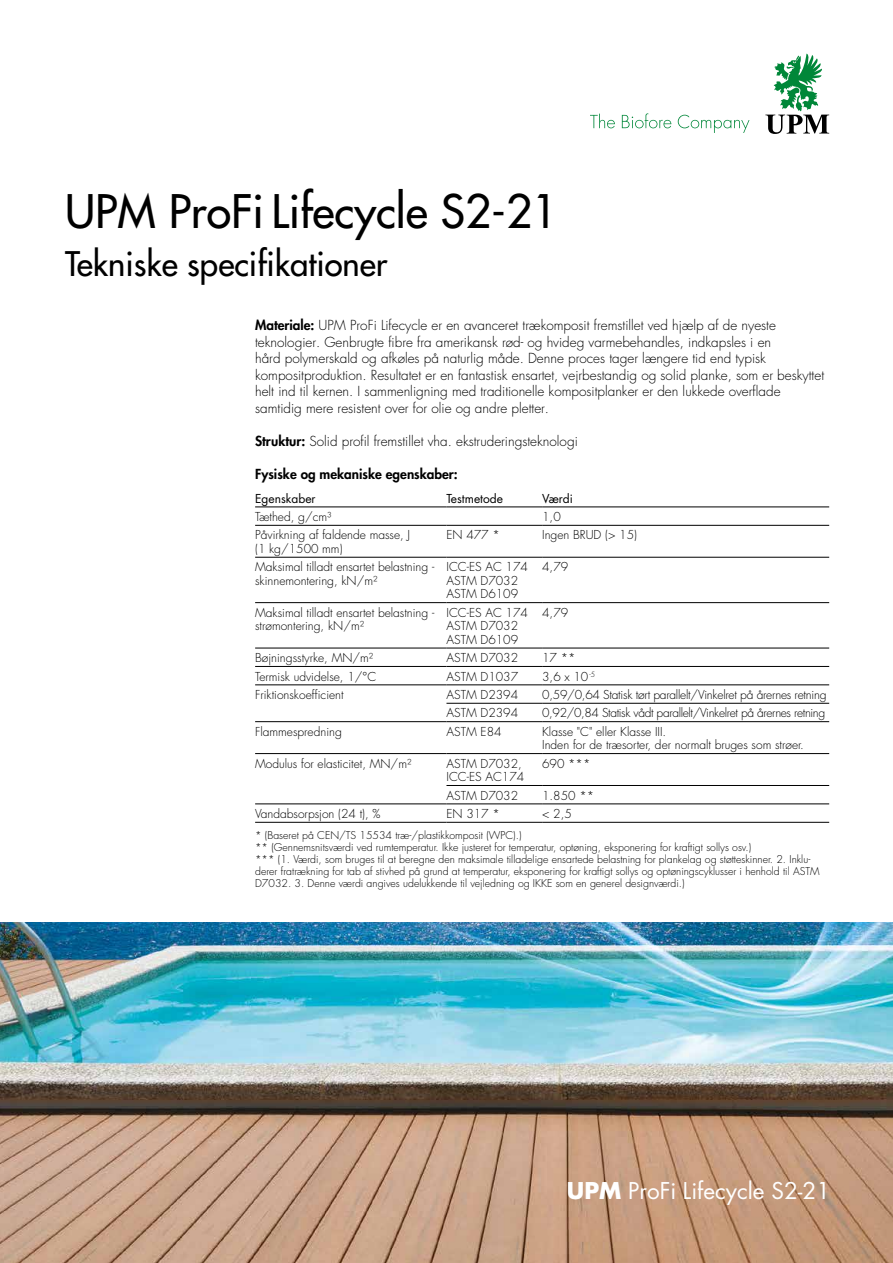
<style>
.page{position:relative;width:893px;height:1263px;background:#fff}
.page>*{position:absolute;margin:0;border:0;box-sizing:border-box;transform-origin:0 0}
.t1{font:500 45px "Futura Std";color:#000}
.t2{font:500 33px "Futura Std";color:#000}
.t3{font:22.5px "Futura Std";color:#fff}
.t4{font:300 13.5px/16.5px "Futura Std";color:#000}
.t5{font:800 13.5px "Futura Std";color:#000}
.t6{font:300 12px/13.5px "Futura Std";color:#000}
.t7{font:300 12px "Futura Std";letter-spacing:-.02em;color:#000}
.t8{font:300 12px "Futura Std";letter-spacing:-.03em;color:#000}
.t9{font:12px "Futura Std";color:#000}
.t10{font:300 10.5px/12px "Futura Std";color:#000}
.s1{font-weight:800}
.s2{font-weight:700}
</style>
<div class="page">
<img style="left:0;top:923px;width:893px;height:340px">
<svg style="left:765px;top:54px;width:64px;height:80px"></svg>
<svg style="left:590px;top:113px;width:159px;height:20px"></svg>
<hr style="left:255px;top:753px;width:191px;height:1px;background:#000">
<hr style="left:446px;top:753px;width:96px;height:1px;background:#000">
<hr style="left:542px;top:753px;width:287px;height:1px;background:#000">
<hr style="left:446px;top:785px;width:96px;height:1px;background:#000">
<hr style="left:542px;top:785px;width:287px;height:1px;background:#000">
<hr style="left:255px;top:804px;width:191px;height:1px;background:#000">
<hr style="left:446px;top:804px;width:96px;height:1px;background:#000">
<hr style="left:542px;top:804px;width:287px;height:1px;background:#000">
<hr style="left:255px;top:822px;width:191px;height:1px;background:#000">
<hr style="left:446px;top:822px;width:96px;height:1px;background:#000">
<hr style="left:542px;top:822px;width:287px;height:1px;background:#000">
<hr style="left:255px;top:507px;width:191px;height:1px;background:#000">
<hr style="left:446px;top:507px;width:96px;height:1px;background:#000">
<hr style="left:542px;top:507px;width:287px;height:1px;background:#000">
<hr style="left:255px;top:525px;width:191px;height:1px;background:#000">
<hr style="left:446px;top:525px;width:96px;height:1px;background:#000">
<hr style="left:542px;top:525px;width:287px;height:1px;background:#000">
<hr style="left:255px;top:557px;width:191px;height:1px;background:#000">
<hr style="left:446px;top:557px;width:96px;height:1px;background:#000">
<hr style="left:542px;top:557px;width:287px;height:1px;background:#000">
<hr style="left:255px;top:602px;width:191px;height:1px;background:#000">
<hr style="left:446px;top:602px;width:96px;height:1px;background:#000">
<hr style="left:542px;top:602px;width:287px;height:1px;background:#000">
<hr style="left:255px;top:648px;width:191px;height:1px;background:#000">
<hr style="left:446px;top:648px;width:96px;height:1px;background:#000">
<hr style="left:542px;top:648px;width:287px;height:1px;background:#000">
<hr style="left:255px;top:666px;width:191px;height:1px;background:#000">
<hr style="left:446px;top:666px;width:96px;height:1px;background:#000">
<hr style="left:542px;top:666px;width:287px;height:1px;background:#000">
<hr style="left:255px;top:685px;width:191px;height:1px;background:#000">
<hr style="left:446px;top:685px;width:96px;height:1px;background:#000">
<hr style="left:542px;top:685px;width:287px;height:1px;background:#000">
<hr style="left:446px;top:703px;width:96px;height:1px;background:#000">
<hr style="left:542px;top:703px;width:287px;height:1px;background:#000">
<hr style="left:255px;top:721px;width:191px;height:1px;background:#000">
<hr style="left:446px;top:721px;width:96px;height:1px;background:#000">
<hr style="left:542px;top:721px;width:287px;height:1px;background:#000">
<h1 class="t1" style="left:65px;top:184px;width:495px">UPM ProFi Lifecycle S2-21</h1>
<h2 class="t2" style="left:65px;top:244px;width:324px">Tekniske specifikationer</h2>
<p class="t4" style="left:255px;top:317px;width:570px"><span class="s1">Materiale:</span> UPM ProFi Lifecycle er en avanceret trækomposit fremstillet ved hjælp af de nyeste teknologier. Genbrugte fibre fra amerikansk rød- og hvideg varmebehandles, indkapsles i en<br>hård polymerskald og afkøles på naturlig måde. Denne proces tager længere tid end typisk kompositproduktion. Resultatet er en fantastisk ensartet, vejrbestandig og solid planke, som er beskyttet helt ind til kernen. I sammenligning med traditionelle kompositplanker er den lukkede overflade samtidig mere resistent over for olie og andre pletter.</p>
<p class="t4" style="left:255px;top:433px;width:324px"><span class="s1">Struktur:</span> Solid profil fremstillet vha. ekstruderingsteknologi</p>
<p class="t5" style="left:255px;top:465px;width:204px">Fysiske og mekaniske egenskaber:</p>
<p class="t9" style="left:255px;top:491px;width:62px">Egenskaber</p>
<p class="t9" style="left:446px;top:491px;width:58px">Testmetode</p>
<p class="t9" style="left:542px;top:491px;width:32px">Værdi</p>
<p class="t6" style="left:255px;top:510px;width:78px">Tæthed, g/cm³</p>
<p class="t6" style="left:542px;top:510px;width:20px">1,0</p>
<p class="t6" style="left:255px;top:529px;width:157px">Påvirkning af faldende masse, J (1 kg/1500 mm)</p>
<p class="t6" style="left:446px;top:529px;width:55px">EN 477 *</p>
<p class="t6" style="left:542px;top:529px;width:96px">Ingen BRUD (&gt; 15)</p>
<p class="t6" style="left:255px;top:561px;width:181px">Maksimal tilladt ensartet belastning - skinnemontering, kN/m²</p>
<p class="t6" style="left:446px;top:561px;width:83px">ICC-ES AC 174<br>ASTM D7032<br>ASTM D6109</p>
<p class="t6" style="left:542px;top:561px;width:28px">4,79</p>
<p class="t6" style="left:255px;top:606px;width:181px">Maksimal tilladt ensartet belastning - strømontering, kN/m²</p>
<p class="t6" style="left:446px;top:606px;width:83px">ICC-ES AC 174<br>ASTM D7032<br>ASTM D6109</p>
<p class="t6" style="left:542px;top:606px;width:28px">4,79</p>
<p class="t6" style="left:255px;top:651px;width:120px">Bøjningsstyrke, MN/m²</p>
<p class="t6" style="left:446px;top:651px;width:73px">ASTM D7032</p>
<p class="t6" style="left:542px;top:651px;width:35px">17 **</p>
<p class="t6" style="left:255px;top:670px;width:123px">Termisk udvidelse, 1/°C</p>
<p class="t6" style="left:446px;top:670px;width:73px">ASTM D1037</p>
<p class="t6" style="left:542px;top:670px;width:54px">3,6 x 10<sup>-5</sup></p>
<p class="t6" style="left:255px;top:688px;width:90px">Friktionskoefficient</p>
<p class="t6" style="left:446px;top:688px;width:73px">ASTM D2394</p>
<p class="t7" style="left:542px;top:687px;width:286px">0,59/0,64 Statisk tørt parallelt/Vinkelret på årernes retning</p>
<p class="t6" style="left:446px;top:707px;width:73px">ASTM D2394</p>
<p class="t8" style="left:542px;top:706px;width:285px">0,92/0,84 Statisk vådt parallelt/Vinkelret på årernes retning</p>
<p class="t6" style="left:255px;top:725px;width:88px">Flammespredning</p>
<p class="t6" style="left:446px;top:725px;width:57px">ASTM E84</p>
<p class="t6" style="left:542px;top:725px;width:263px">Klasse "C" eller Klasse III.<br>Inden for de træsorter, der normalt bruges som strøer.</p>
<p class="t6" style="left:255px;top:757px;width:158px">Modulus for elasticitet, MN/m²</p>
<p class="t6" style="left:446px;top:757px;width:79px">ASTM D7032,<br>ICC-ES AC174</p>
<p class="t6" style="left:542px;top:757px;width:50px">690 ***</p>
<p class="t6" style="left:446px;top:789px;width:73px">ASTM D7032</p>
<p class="t6" style="left:542px;top:789px;width:54px">1.850 **</p>
<p class="t6" style="left:255px;top:807px;width:127px">Vandabsorpsjon (24 t), %</p>
<p class="t6" style="left:446px;top:807px;width:55px">EN 317 *</p>
<p class="t6" style="left:542px;top:807px;width:31px">&lt; 2,5</p>
<p class="t10" style="left:255px;top:829px;width:566px">* (Baseret på CEN/TS 15534 træ-/plastikkomposit (WPC).)<br>** (Gennemsnitsværdi ved rumtemperatur. Ikke justeret for temperatur, optøning, eksponering for kraftigt sollys osv.)<br>*** (1. Værdi, som bruges til at beregne den maksimale tilladelige ensartede belastning for plankelag og støtteskinner. 2. Inklu&shy;derer fratrækning for tab af stivhed på grund at temperatur, eksponering for kraftigt sollys og optøningscyklusser i henhold til ASTM D7032. 3. Denne værdi angives udelukkende til vejledning og IKKE som en generel designværdi.)</p>
<h3 class="t3" style="left:567px;top:1176px;width:265px"><span class="s2">UPM</span> ProFi Lifecycle S2-21</h3>
</div>
